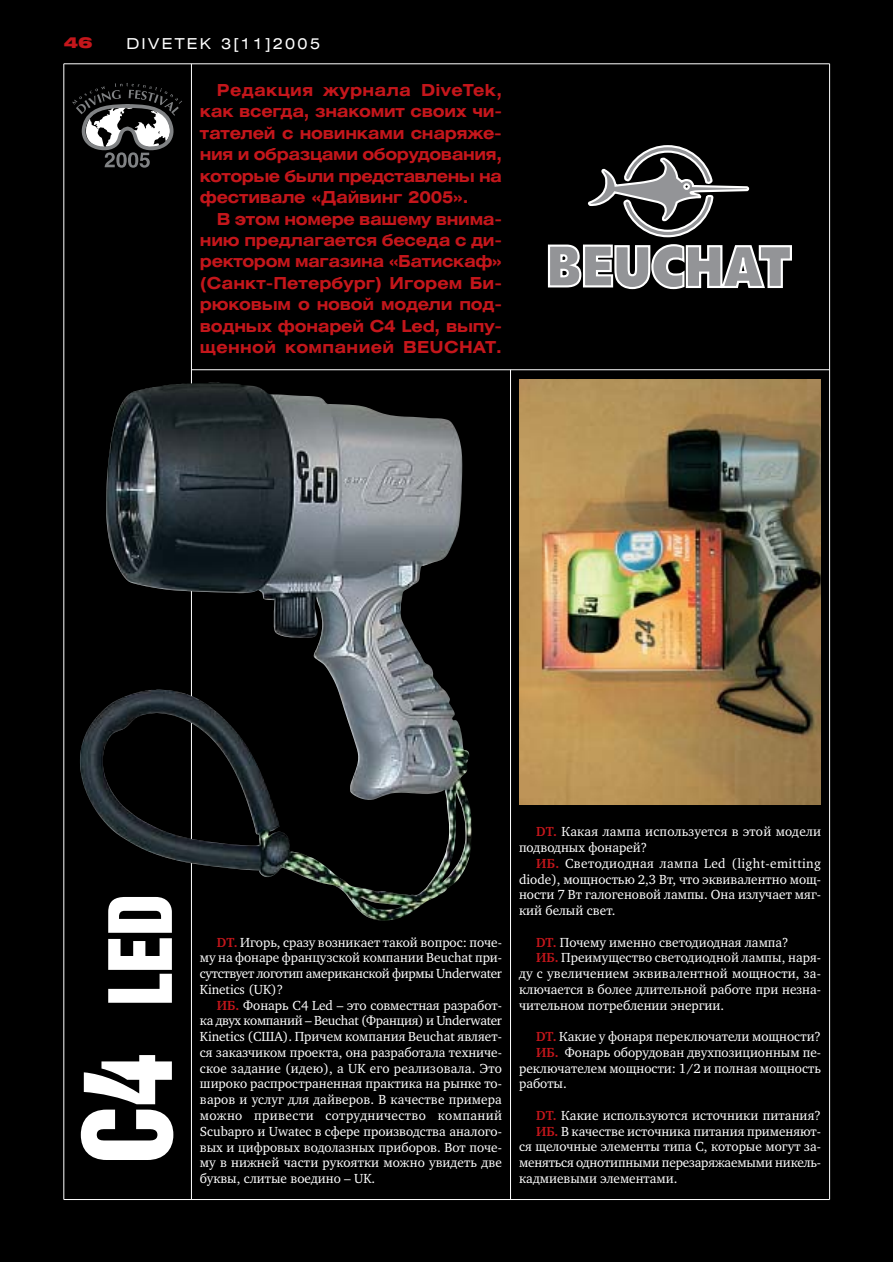
<style>
.page{position:relative;width:893px;height:1262px;background:#fff}
.page>*{position:absolute;margin:0;border:0;box-sizing:border-box;transform-origin:0 0}
.t1{font:700 16.5px/21.5px "Helios Ext";letter-spacing:-.015em;color:#c4161b;text-align:justify;scale:.95 1}
.t2{font:15px "Helios Ext";letter-spacing:.155em;color:#fff}
.t3{font:900 15px "Helios Ext";color:#c4161b}
.t4{font:13.5px/15.8px "Charter C";color:#fff;text-align:justify}
.s1{font-weight:700;color:#c4161b}
</style>
<div class="page">
<div style="left:0;top:0;width:892px;height:1262px;background:#000"></div>
<hr style="left:64px;top:64px;width:1px;height:1135px;background:#fff">
<hr style="left:829px;top:64px;width:1px;height:1135px;background:#fff">
<hr style="left:64px;top:64px;width:765px;height:1px;background:#fff">
<hr style="left:191px;top:369px;width:638px;height:1px;background:#fff">
<hr style="left:64px;top:1199px;width:765px;height:1px;background:#fff">
<hr style="left:191px;top:64px;width:1px;height:1135px;background:#fff">
<hr style="left:510px;top:370px;width:1px;height:829px;background:#fff">
<svg style="left:72px;top:83px;width:110px;height:85px"></svg>
<svg style="left:547px;top:145px;width:245px;height:145px"></svg>
<img style="left:80px;top:382px;width:391px;height:538px">
<img style="left:519px;top:379px;width:301px;height:426px">
<svg style="left:81px;top:897px;width:92px;height:263px"></svg>
<p class="t3" style="left:64px;top:37px;width:30px">46</p>
<p class="t2" style="left:126px;top:38px;width:195px">DIVETEK 3[11]2005</p>
<p class="t1" style="left:200px;top:80px;width:319px;text-indent:17px">Редакция журнала DiveTek, как всегда, знакомит своих чи&shy;тателей с новинками снаряже&shy;ния и образцами оборудования, которые были представлены на фестивале «Дайвинг 2005».</p>
<p class="t1" style="left:200px;top:209px;width:319px;text-indent:17px">В этом номере вашему внима&shy;нию предлагается беседа с ди&shy;ректором магазина «Батискаф» (Санкт-Петербург) Игорем Би&shy;рюковым о новой модели под&shy;водных фонарей C4 Led, выпу&shy;щенной компанией BEUCHAT.</p>
<p class="t4" style="left:200px;top:935px;width:303px;text-indent:17px"><span class="s1">DT.</span> Игорь, сразу возникает такой вопрос: поче&shy;му на фонаре французской компании Beuchat при&shy;сутствует логотип американской фирмы Underwater Kinetics (UK)?</p>
<p class="t4" style="left:200px;top:998px;width:303px;text-indent:17px"><span class="s1">ИБ.</span> Фонарь C4 Led – это совместная разработ&shy;ка двух компаний – Beuchat (Франция) и Underwater Kinetics (США). Причем компания Beuchat являет&shy;ся заказчиком проекта, она разработала техниче&shy;ское задание (идею), а UK его реализовала. Это широко распространенная практика на рынке то&shy;варов и услуг для дайверов. В качестве примера можно привести сотрудничество компаний Scubapro и Uwatec в сфере производства аналого&shy;вых и цифровых водолазных приборов. Вот поче&shy;му в нижней части рукоятки можно увидеть две буквы, слитые воедино – UK.</p>
<p class="t4" style="left:519px;top:824px;width:303px;text-indent:17px"><span class="s1">DT.</span> Какая лампа используется в этой модели подводных фонарей?</p>
<p class="t4" style="left:519px;top:856px;width:303px;text-indent:17px"><span class="s1">ИБ.</span> Светодиодная лампа Led (light-emitting diode), мощностью 2,3 Вт, что эквивалентно мощ&shy;ности 7 Вт галогеновой лампы. Она излучает мяг&shy;кий белый свет.</p>
<p class="t4" style="left:536px;top:935px;width:254px"><span class="s1">DT.</span> Почему именно светодиодная лампа?</p>
<p class="t4" style="left:536px;top:950px;width:286px"><span class="s1">ИБ.</span> Преимущество светодиодной лампы, наря-</p>
<p class="t4" style="left:519px;top:966px;width:303px">ду с увеличением эквивалентной мощности, за-</p>
<p class="t4" style="left:519px;top:982px;width:303px">ключается в более длительной работе при незна-</p>
<p class="t4" style="left:519px;top:998px;width:207px">чительном потреблении энергии.</p>
<p class="t4" style="left:536px;top:1029px;width:286px"><span class="s1">DT.</span> Какие у фонаря переключатели мощности?</p>
<p class="t4" style="left:536px;top:1045px;width:286px"><span class="s1">ИБ.</span> Фонарь оборудован двухпозиционным пе-</p>
<p class="t4" style="left:519px;top:1061px;width:303px">реключателем мощности: 1/2 и полная мощность</p>
<p class="t4" style="left:519px;top:1076px;width:49px">работы.</p>
<p class="t4" style="left:536px;top:1108px;width:286px"><span class="s1">DT.</span> Какие используются источники питания?</p>
<p class="t4" style="left:536px;top:1124px;width:286px"><span class="s1">ИБ.</span> В качестве источника питания применяют-</p>
<p class="t4" style="left:519px;top:1139px;width:303px">ся щелочные элементы типа С, которые могут за-</p>
<p class="t4" style="left:519px;top:1155px;width:303px">меняться однотипными перезаряжаемыми никель-</p>
<p class="t4" style="left:519px;top:1171px;width:160px">кадмиевыми элементами.</p>
</div>
